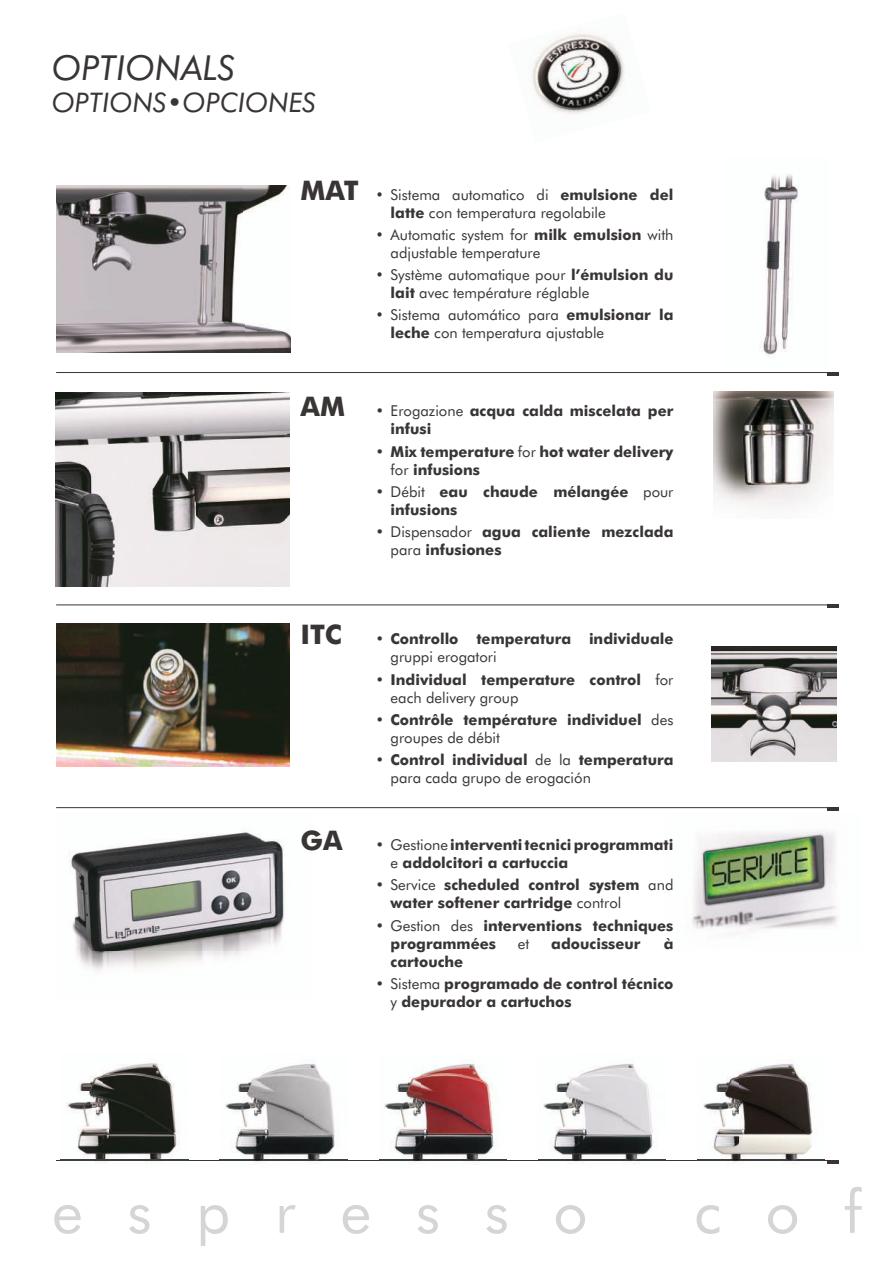
<style>
.page{position:relative;width:893px;height:1263px;background:#fff}
.page>*{position:absolute;margin:0;border:0;box-sizing:border-box;transform-origin:0 0}
.t1{font:60px "Futura BT";letter-spacing:.74em;color:#d6d5d6}
.t2{font:italic 34.5px "Futura BT";color:#393535}
.t3{font:italic 27px "Futura BT";color:#393535}
.t4{font:700 27px "Futura BT";color:#393535}
.t5{font:700 15px/18px "Futura BT";color:#393535}
.t6{font:15px/18px "Futura BT";color:#393535}
.s1{font-weight:700;font-size:27px}
.s2{font-weight:500}
.s3{font-weight:700}
.s4{font-size:27px}
.s5{font-weight:400}
</style>
<div class="page">
<img style="left:531px;top:34px;width:94px;height:81px">
<img style="left:56px;top:185px;width:235px;height:167px">
<img style="left:713px;top:392px;width:120px;height:115px">
<img style="left:56px;top:624px;width:233px;height:143px">
<hr style="left:56px;top:605px;width:782px;height:1px;background:#393535">
<svg style="left:827px;top:605px;width:12px;height:3px"></svg>
<hr style="left:56px;top:807px;width:782px;height:1px;background:#393535">
<hr style="left:827px;top:807px;width:12px;height:4px;background:#393535">
<hr style="left:56px;top:1160px;width:782px;height:1px;background:#393535">
<svg style="left:827px;top:1160px;width:12px;height:3px"></svg>
<img style="left:711px;top:646px;width:125px;height:115px">
<img style="left:55px;top:393px;width:234px;height:193px">
<img style="left:692px;top:831px;width:146px;height:99px">
<img style="left:69px;top:832px;width:215px;height:139px">
<hr style="left:56px;top:372px;width:782px;height:1px;background:#393535">
<hr style="left:827px;top:372px;width:12px;height:4px;background:#393535">
<img style="left:759px;top:174px;width:39px;height:182px">
<img style="left:220px;top:1063px;width:127px;height:101px">
<img style="left:220px;top:1160px;width:127px;height:1px">
<img style="left:61px;top:1063px;width:127px;height:101px">
<img style="left:61px;top:1160px;width:127px;height:1px">
<img style="left:379px;top:1064px;width:127px;height:100px">
<img style="left:379px;top:1160px;width:127px;height:1px">
<img style="left:538px;top:1064px;width:127px;height:100px">
<img style="left:538px;top:1160px;width:127px;height:1px">
<img style="left:697px;top:1063px;width:127px;height:101px">
<img style="left:697px;top:1160px;width:127px;height:1px">
<h2 class="t2" style="left:52px;top:46px;width:185px">OPTIONALS</h2>
<h3 class="t3" style="left:52px;top:86px;width:266px">OPTIONS•OPCIONES</h3>
<p class="t6" style="left:390px;top:185px;width:284px;text-indent:-90px"><span class="s1">MAT</span> <span class="s2">•</span> Sistema automatico di <span class="s3">emulsione del latte</span> con temperatura regolabile</p>
<p class="t6" style="left:390px;top:225px;width:284px;text-indent:-15px"><span class="s2">•</span> Automatic system for <span class="s3">milk emulsion</span> with adjustable temperature</p>
<p class="t6" style="left:390px;top:266px;width:284px;text-indent:-15px"><span class="s2">•</span> Système automatique pour <span class="s3">l’émulsion du lait</span> avec température réglable</p>
<p class="t6" style="left:390px;top:306px;width:284px;text-indent:-15px"><span class="s2">•</span> Sistema automático para <span class="s3">emulsionar la leche</span> con temperatura ajustable</p>
<p class="t5" style="left:390px;top:402px;width:284px;text-indent:-90px"><span class="s4">AM</span> <span class="s5">• Erogazione</span> acqua calda miscelata per infusi</p>
<p class="t5" style="left:390px;top:442px;width:284px;text-indent:-15px"><span class="s5">•</span> Mix temperature <span class="s5">for</span> hot water delivery <span class="s5">for</span> infusions</p>
<p class="t5" style="left:390px;top:483px;width:284px;text-indent:-15px"><span class="s5">• Débit</span> eau chaude mélangée <span class="s5">pour </span>infusions</p>
<p class="t5" style="left:390px;top:523px;width:284px;text-indent:-15px"><span class="s5">• Dispensador</span> agua caliente mezclada <span class="s5">para</span> infusiones</p>
<h3 class="t4" style="left:300px;top:618px;width:43px">ITC</h3>
<p class="t5" style="left:375px;top:630px;width:299px">• Controllo temperatura individuale</p>
<p class="t6" style="left:390px;top:648px;width:108px">gruppi erogatori</p>
<p class="t5" style="left:390px;top:670px;width:284px;text-indent:-15px"><span class="s5">•</span> Individual temperature control <span class="s5">for each delivery group</span></p>
<p class="t5" style="left:390px;top:710px;width:284px;text-indent:-15px"><span class="s5">•</span> Contrôle température individuel <span class="s5">des groupes de débit</span></p>
<p class="t6" style="left:390px;top:751px;width:284px;text-indent:-15px">• <span class="s3">Control individual</span> de la <span class="s3">temperatura </span>para cada grupo de erogación</p>
<p class="t5" style="left:390px;top:836px;width:284px;text-indent:-90px"><span class="s4">GA</span> <span class="s5">• Gestione</span> interventi tecnici programmati <span class="s5">e</span> addolcitori a cartuccia</p>
<p class="t5" style="left:390px;top:876px;width:284px;text-indent:-15px"><span class="s5">• Service</span> scheduled control system <span class="s5">and </span>water softener cartridge <span class="s5">control</span></p>
<p class="t5" style="left:390px;top:916px;width:284px;text-indent:-15px"><span class="s5">• Gestion des</span> interventions techniques programmées</p>
<p class="t6" style="left:518px;top:934px;width:13px">et</p>
<p class="t5" style="left:551px;top:934px;width:91px">adoucisseur</p>
<p class="t5" style="left:663px;top:934px;width:11px">à</p>
<p class="t5" style="left:390px;top:952px;width:74px">cartouche</p>
<p class="t5" style="left:390px;top:975px;width:284px;text-indent:-15px"><span class="s5">• Sistema</span> programado de control técnico <span class="s5">y</span> depurador a cartuchos</p>
<h1 class="t1" style="left:52px;top:1174px;width:537px">espresso</h1>
<h1 class="t1" style="left:694px;top:1174px;width:169px">cof</h1>
</div>
